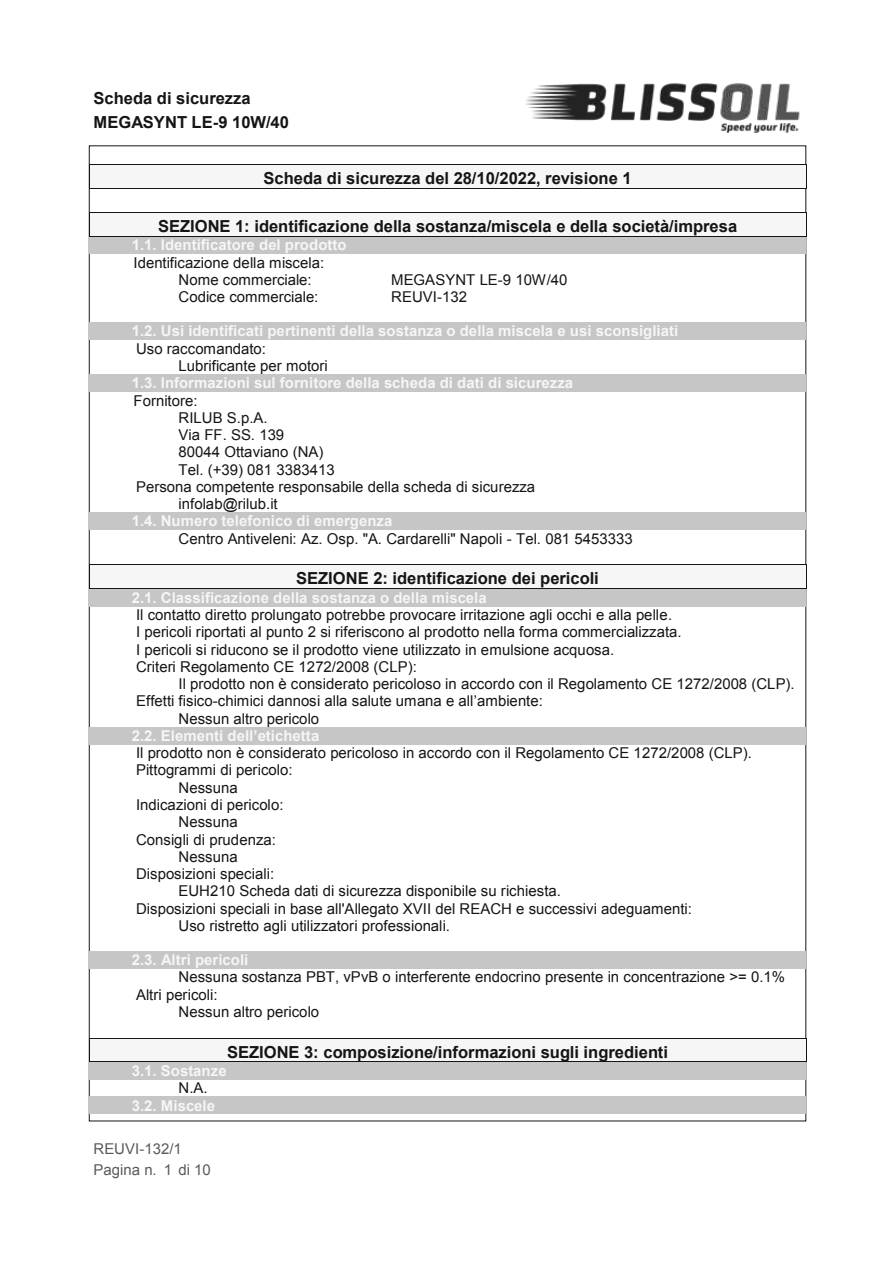
<style>
.page{position:relative;width:893px;height:1263px;background:#fff}
.page>*{position:absolute;margin:0;border:0;box-sizing:border-box;transform-origin:0 0}
.t1{font:700 16.5px/23.2px "Arial";color:#151515}
.t2{font:15px/17.2px "Arial";color:#151515}
.t3{font:700 15px "Arial";color:#f6f6f6}
.t4{font:15px/21.5px "Arial";color:#5a5a5a}
</style>
<div class="page">
<div style="left:90px;top:165px;width:715px;height:23px;background:#f6f6f6"></div>
<hr style="left:90px;top:164px;width:716px;height:1px;background:#151515">
<svg style="left:89px;top:164px;width:1px;height:25px"></svg>
<hr style="left:90px;top:188px;width:716px;height:1px;background:#151515">
<div style="left:90px;top:212px;width:715px;height:24px;background:#f6f6f6"></div>
<hr style="left:90px;top:212px;width:716px;height:1px;background:#151515">
<div style="left:89px;top:236px;width:717px;height:18px;background:#c6c6c6"></div>
<svg style="left:89px;top:212px;width:2px;height:25px"></svg>
<hr style="left:91px;top:236px;width:715px;height:1px;background:#151515">
<div style="left:89px;top:323px;width:717px;height:17px;background:#c6c6c6"></div>
<div style="left:89px;top:374px;width:717px;height:18px;background:#c6c6c6"></div>
<div style="left:89px;top:513px;width:717px;height:17px;background:#c6c6c6"></div>
<div style="left:90px;top:565px;width:715px;height:23px;background:#f6f6f6"></div>
<hr style="left:90px;top:564px;width:716px;height:1px;background:#151515">
<div style="left:89px;top:589px;width:717px;height:17px;background:#c6c6c6"></div>
<svg style="left:89px;top:564px;width:2px;height:25px"></svg>
<hr style="left:91px;top:588px;width:715px;height:1px;background:#151515">
<svg style="left:806px;top:564px;width:1px;height:25px"></svg>
<div style="left:89px;top:727px;width:717px;height:17px;background:#c6c6c6"></div>
<div style="left:89px;top:951px;width:717px;height:17px;background:#c6c6c6"></div>
<div style="left:90px;top:1038px;width:715px;height:23px;background:#f6f6f6"></div>
<hr style="left:90px;top:1037px;width:716px;height:1px;background:#151515">
<div style="left:89px;top:1062px;width:717px;height:17px;background:#c6c6c6"></div>
<svg style="left:89px;top:1037px;width:2px;height:25px"></svg>
<hr style="left:91px;top:1061px;width:715px;height:1px;background:#151515">
<svg style="left:806px;top:1037px;width:1px;height:25px"></svg>
<div style="left:89px;top:1097px;width:717px;height:17px;background:#c6c6c6"></div>
<img style="left:451px;top:83px;width:356px;height:324px">
<p class="t1" style="left:94px;top:88px;width:197px">Scheda di sicurezza<br>MEGASYNT LE-9 10W/40</p>
<p class="t1" style="left:264px;top:168px;width:369px">Scheda di sicurezza del 28/10/2022, revisione 1</p>
<p class="t1" style="left:158px;top:216px;width:580px">SEZIONE 1: identificazione della sostanza/miscela e della società/impresa</p>
<p class="t3" style="left:132px;top:239px;width:216px">1.1. Identificatore del prodotto</p>
<p class="t2" style="left:179px;top:255px;width:147px;text-indent:-45px">Identificazione della miscela:<br>Nome commerciale:</p>
<p class="t2" style="left:391px;top:272px;width:178px">MEGASYNT LE-9 10W/40</p>
<p class="t2" style="left:179px;top:290px;width:141px">Codice commerciale:</p>
<p class="t2" style="left:391px;top:290px;width:77px">REUVI-132</p>
<p class="t3" style="left:132px;top:325px;width:548px">1.2. Usi identificati pertinenti della sostanza o della miscela e usi sconsigliati</p>
<p class="t2" style="left:179px;top:341px;width:151px;text-indent:-42px">Uso raccomandato:<br>Lubrificante per motori</p>
<p class="t3" style="left:132px;top:377px;width:443px">1.3. Informazioni sul fornitore della scheda di dati di sicurezza</p>
<p class="t2" style="left:134px;top:393px;width:65px">Fornitore:</p>
<p class="t2" style="left:179px;top:410px;width:91px">RILUB S.p.A.</p>
<p class="t2" style="left:179px;top:427px;width:107px">Via FF. SS. 139</p>
<p class="t2" style="left:179px;top:445px;width:146px">80044 Ottaviano (NA)</p>
<p class="t2" style="left:179px;top:462px;width:158px">Tel. (+39) 081 3383413</p>
<p class="t2" style="left:136px;top:479px;width:401px">Persona competente responsabile della scheda di sicurezza</p>
<p class="t2" style="left:179px;top:497px;width:101px">infolab@rilub.it</p>
<p class="t3" style="left:132px;top:515px;width:262px">1.4. Numero telefonico di emergenza</p>
<p class="t2" style="left:179px;top:531px;width:456px">Centro Antiveleni: Az. Osp. "A. Cardarelli" Napoli - Tel. 081 5453333</p>
<p class="t1" style="left:296px;top:568px;width:304px">SEZIONE 2: identificazione dei pericoli</p>
<p class="t3" style="left:132px;top:592px;width:356px">2.1. Classificazione della sostanza o della miscela</p>
<p class="t2" style="left:136px;top:608px;width:547px">Il contatto diretto prolungato potrebbe provocare irritazione agli occhi e alla pelle.<br>I pericoli riportati al punto 2 si riferiscono al prodotto nella forma commercializzata.<br>I pericoli si riducono se il prodotto viene utilizzato in emulsione acquosa.<br>Criteri Regolamento CE 1272/2008 (CLP):</p>
<p class="t2" style="left:179px;top:676px;width:618px">Il prodotto non è considerato pericoloso in accordo con il Regolamento CE 1272/2008 (CLP).</p>
<p class="t2" style="left:136px;top:694px;width:408px">Effetti fisico-chimici dannosi alla salute umana e all’ambiente:</p>
<p class="t2" style="left:179px;top:711px;width:142px">Nessun altro pericolo</p>
<p class="t3" style="left:132px;top:730px;width:189px">2.2. Elementi dell’etichetta</p>
<p class="t2" style="left:136px;top:745px;width:617px">Il prodotto non è considerato pericoloso in accordo con il Regolamento CE 1272/2008 (CLP).</p>
<p class="t2" style="left:136px;top:763px;width:158px">Pittogrammi di pericolo:</p>
<p class="t2" style="left:179px;top:780px;width:61px">Nessuna</p>
<p class="t2" style="left:136px;top:797px;width:149px">Indicazioni di pericolo:</p>
<p class="t2" style="left:179px;top:815px;width:61px">Nessuna</p>
<p class="t2" style="left:136px;top:832px;width:141px">Consigli di prudenza:</p>
<p class="t2" style="left:179px;top:849px;width:61px">Nessuna</p>
<p class="t2" style="left:136px;top:866px;width:140px">Disposizioni speciali:</p>
<p class="t2" style="left:179px;top:884px;width:384px">EUH210 Scheda dati di sicurezza disponibile su richiesta.</p>
<p class="t2" style="left:136px;top:901px;width:557px">Disposizioni speciali in base all'Allegato XVII del REACH e successivi adeguamenti:</p>
<p class="t2" style="left:179px;top:918px;width:273px">Uso ristretto agli utilizzatori professionali.</p>
<p class="t3" style="left:132px;top:954px;width:118px">2.3. Altri pericoli</p>
<p class="t2" style="left:179px;top:970px;width:608px">Nessuna sostanza PBT, vPvB o interferente endocrino presente in concentrazione &gt;= 0.1%</p>
<p class="t2" style="left:136px;top:987px;width:83px">Altri pericoli:</p>
<p class="t2" style="left:179px;top:1004px;width:142px">Nessun altro pericolo</p>
<p class="t1" style="left:227px;top:1042px;width:442px">SEZIONE 3: composizione/informazioni sugli ingredienti</p>
<p class="t3" style="left:132px;top:1065px;width:96px">3.1. Sostanze</p>
<p class="t2" style="left:179px;top:1081px;width:30px">N.A.</p>
<p class="t3" style="left:132px;top:1099px;width:85px">3.2. Miscele</p>
<p class="t4" style="left:94px;top:1139px;width:119px">REUVI-132/1<br>Pagina n. 1 di 10</p>
</div>
